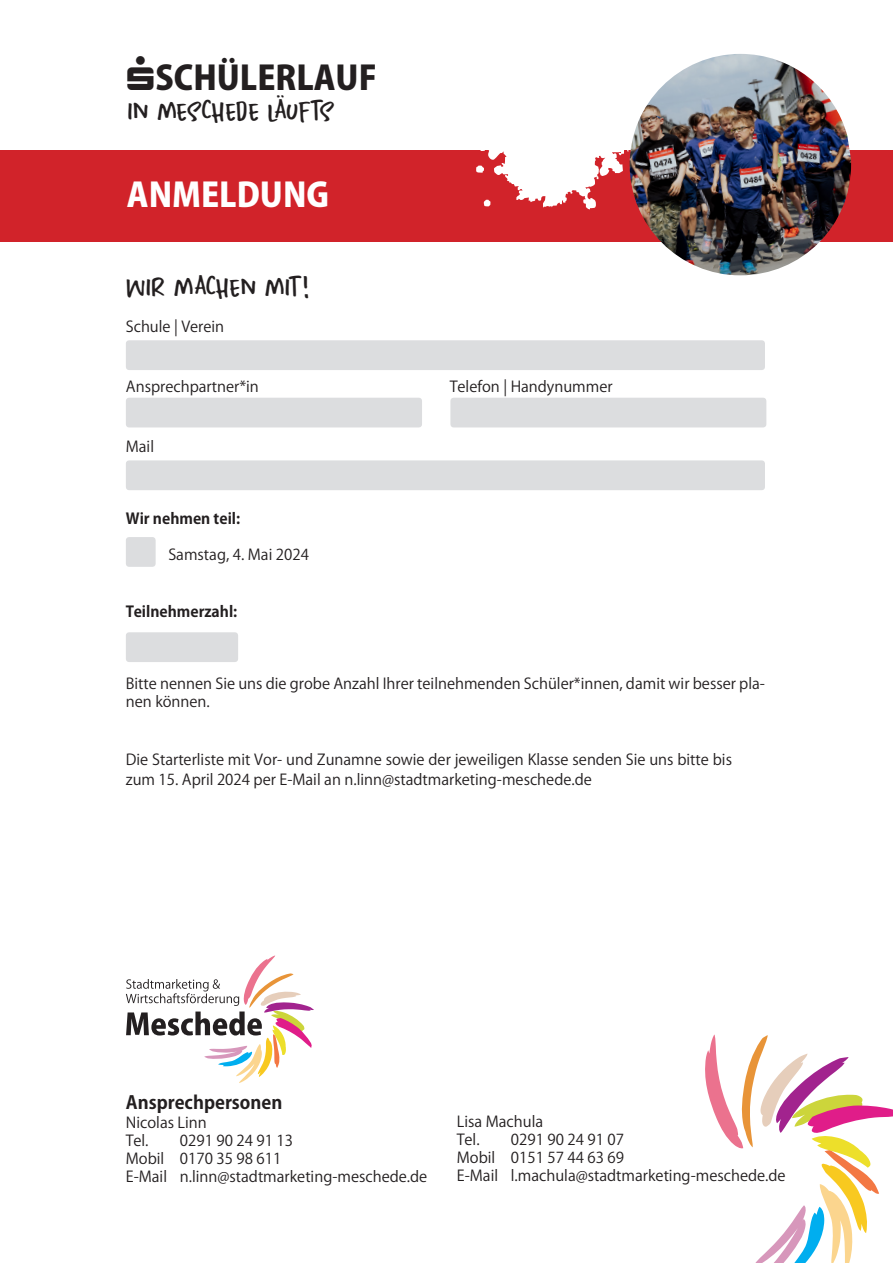
<style>
.page{position:relative;width:893px;height:1263px;background:#fff}
.page>*{position:absolute;margin:0;border:0;box-sizing:border-box;transform-origin:0 0}
.t1{font:36px "Home Education DEMO";letter-spacing:-.025em;color:#231f20}
.t2{font:36px "Home Education DEMO";color:#231f20}
.t3{font:800 33px "Koz Go Pro";color:#231f20}
.t4{font:800 33px "Koz Go Pro";color:#fff}
.t5{font:700 18px "Koz Go Pro";color:#231f20}
.t6{font:15px/18px "Koz Go Pro";color:#231f20}
.t7{font:700 15px "Koz Go Pro";color:#231f20}
</style>
<div class="page">
<div style="left:0;top:150px;width:893px;height:91px;background:#d1232a"></div>
<svg style="left:478px;top:150px;width:374px;height:59px;fill:#fff"></svg>
<svg style="left:476px;top:166px;width:8px;height:7px"></svg>
<svg style="left:484px;top:200px;width:6px;height:7px"></svg>
<img style="left:630px;top:54px;width:221px;height:221px">
<div style="left:126px;top:340px;width:639px;height:30px;background:#dcdddf"></div>
<div style="left:126px;top:398px;width:296px;height:29px;background:#dcdddf"></div>
<div style="left:126px;top:460px;width:639px;height:30px;background:#dcdddf"></div>
<div style="left:450px;top:398px;width:316px;height:29px;background:#dcdddf"></div>
<div style="left:126px;top:537px;width:30px;height:30px;background:#dcdddf"></div>
<svg style="left:126px;top:955px;width:188px;height:128px"></svg>
<svg style="left:705px;top:1034px;width:188px;height:229px"></svg>
<div style="left:126px;top:632px;width:112px;height:30px;background:#dcdddf"></div>
<h2 class="t3" style="left:156px;top:57px;width:223px">SCHÜLERLAUF</h2>
<h1 class="t1" style="left:127px;top:93px;width:209px">in meschede läufts</h1>
<h2 class="t4" style="left:127px;top:174px;width:204px">ANMELDUNG</h2>
<h1 class="t2" style="left:126px;top:268px;width:185px">Wir machen mit!</h1>
<p class="t6" style="left:126px;top:317px;width:100px">Schule | Verein</p>
<p class="t6" style="left:126px;top:377px;width:134px">Ansprechpartner*in</p>
<p class="t6" style="left:450px;top:377px;width:164px">Telefon | Handynummer</p>
<p class="t6" style="left:126px;top:437px;width:30px">Mail</p>
<p class="t7" style="left:126px;top:508px;width:116px">Wir nehmen teil:</p>
<p class="t6" style="left:168px;top:545px;width:142px">Samstag, 4. Mai 2024</p>
<p class="t7" style="left:126px;top:601px;width:113px">Teilnehmerzahl:</p>
<p class="t6" style="left:126px;top:674px;width:641px">Bitte nennen Sie uns die grobe Anzahl Ihrer teilnehmenden Schüler*innen, damit wir besser pla&shy;nen können.</p>
<p class="t6" style="left:126px;top:750px;width:608px;line-height:19.5px">Die Starterliste mit Vor- und Zunamne sowie der jeweiligen Klasse senden Sie uns bitte bis zum 15. April 2024 per E-Mail an n.linn@stadtmarketing-meschede.de</p>
<p class="t5" style="left:126px;top:1091px;width:158px">Ansprechpersonen</p>
<p class="t6" style="left:126px;top:1113px;width:82px">Nicolas Linn<br>Tel.</p>
<p class="t6" style="left:126px;top:1131px;width:303px;text-indent:54px">0291 90 24 91 13<br>Mobil 0170 35 98 611<br>E-Mail n.linn@stadtmarketing-meschede.de</p>
<p class="t6" style="left:457px;top:1113px;width:88px">Lisa Machula<br>Tel.</p>
<p class="t6" style="left:457px;top:1131px;width:330px;text-indent:54px">0291 90 24 91 07<br>Mobil 0151 57 44 63 69<br>E-Mail l.machula@stadtmarketing-meschede.de</p>
</div>
